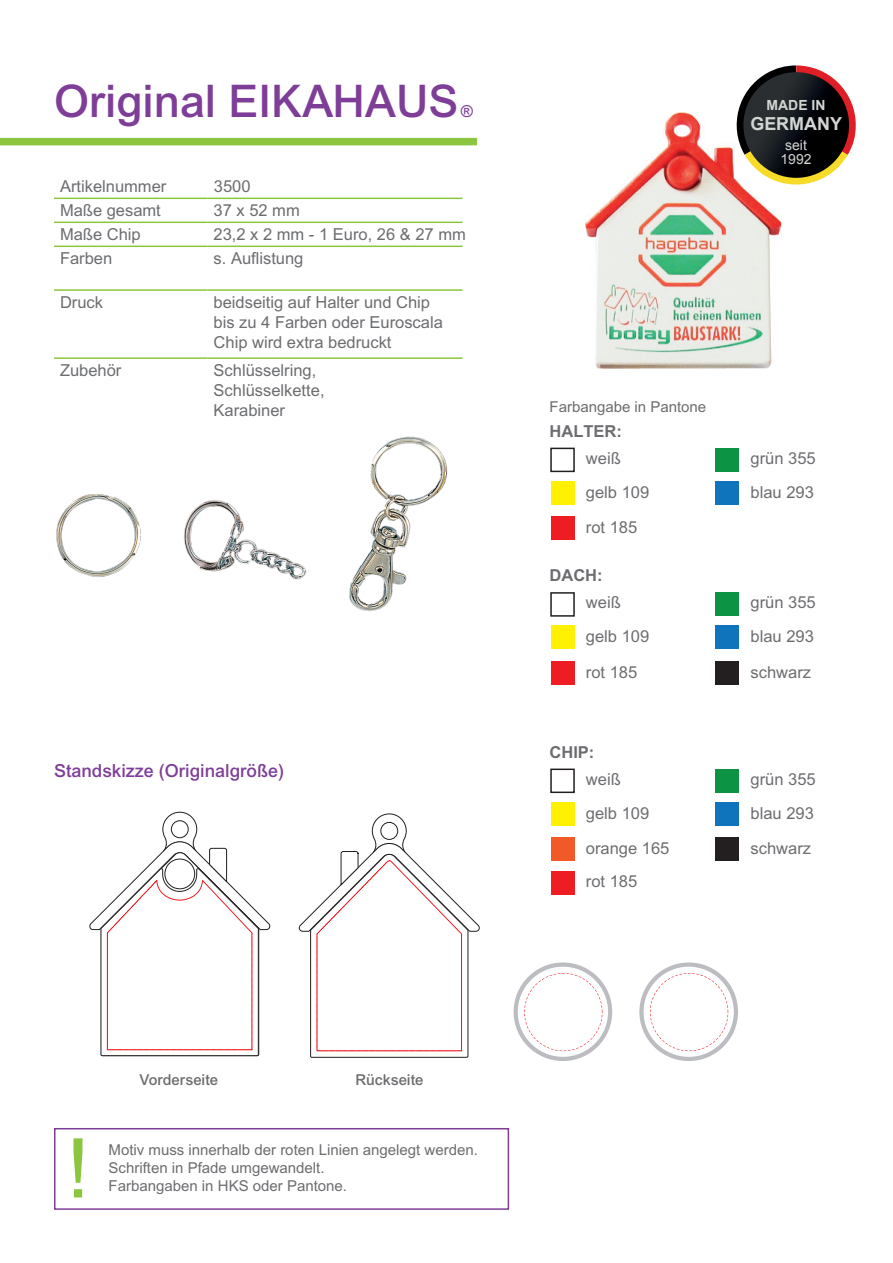
<style>
.page{position:relative;width:893px;height:1263px;background:#fff}
.page>*{position:absolute;margin:0;border:0;box-sizing:border-box;transform-origin:0 0}
.t1{font:82.5px "Arial MT Std";color:#8bc63e}
.t2{font:500 45px "Arial MT Std";color:#7e3e98}
.t3{font:500 18px "Arial MT Std";color:#7e3e98}
.t4{font:700 18px "Arial";color:#d3d5d3}
.t5{font:16.5px/19.8px "Arial MT Std";color:#6c6d70}
.t6{font:700 16.5px "Arial MT Std";color:#6c6d70}
.t7{font:500 16.5px "Arial MT Std";color:#7e3e98}
.t8{font:15px/18px "Arial MT Std";color:#6c6d70}
.t9{font:500 15px "Arial MT Std";color:#6c6d70}
.t10{font:13.95px/14px "Arial";color:#d3d5d3;text-align:center}
.t11{font:700 13.95px "Arial";color:#d3d5d3}
</style>
<div class="page">
<div style="left:0;top:138px;width:477px;height:7px;background:#8bc63e"></div>
<hr style="left:54px;top:198px;width:154px;height:1px;background:#8bc63e">
<hr style="left:208px;top:198px;width:254px;height:1px;background:#8bc63e">
<hr style="left:54px;top:222px;width:154px;height:1px;background:#8bc63e">
<hr style="left:208px;top:222px;width:254px;height:1px;background:#8bc63e">
<hr style="left:54px;top:246px;width:154px;height:1px;background:#8bc63e">
<hr style="left:208px;top:246px;width:254px;height:1px;background:#8bc63e">
<hr style="left:54px;top:289px;width:154px;height:2px;background:#8bc63e">
<hr style="left:208px;top:289px;width:254px;height:2px;background:#8bc63e">
<hr style="left:54px;top:357px;width:154px;height:2px;background:#8bc63e">
<hr style="left:208px;top:357px;width:254px;height:2px;background:#8bc63e">
<div style="left:54px;top:1128px;width:455px;height:82px;border:2px solid #7e3e98"></div>
<div style="left:550px;top:448px;width:25px;height:24px;border:2px solid #231f20"></div>
<div style="left:551px;top:481px;width:23px;height:23px;background:#fff101"></div>
<div style="left:551px;top:517px;width:23px;height:23px;background:#ee1d23"></div>
<div style="left:716px;top:448px;width:23px;height:23px;background:#0d9344"></div>
<div style="left:716px;top:481px;width:23px;height:23px;background:#1074bc"></div>
<img style="left:349px;top:436px;width:99px;height:175px">
<img style="left:184px;top:500px;width:123px;height:80px">
<img style="left:56px;top:494px;width:85px;height:83px">
<div style="left:550px;top:592px;width:25px;height:25px;border:2px solid #231f20"></div>
<div style="left:551px;top:626px;width:23px;height:23px;background:#fff101"></div>
<div style="left:551px;top:661px;width:23px;height:23px;background:#ee1d23"></div>
<div style="left:716px;top:593px;width:23px;height:23px;background:#0d9344"></div>
<div style="left:716px;top:626px;width:23px;height:23px;background:#1074bc"></div>
<div style="left:716px;top:661px;width:23px;height:23px;background:#231f20"></div>
<div style="left:550px;top:768px;width:25px;height:25px;border:2px solid #231f20"></div>
<div style="left:551px;top:802px;width:23px;height:23px;background:#fff101"></div>
<div style="left:551px;top:838px;width:23px;height:23px;background:#f15929"></div>
<div style="left:551px;top:871px;width:23px;height:23px;background:#ee1d23"></div>
<div style="left:716px;top:769px;width:23px;height:23px;background:#0d9344"></div>
<div style="left:716px;top:802px;width:23px;height:23px;background:#1074bc"></div>
<div style="left:716px;top:838px;width:23px;height:23px;background:#231f20"></div>
<svg style="left:298px;top:813px;width:182px;height:245px"></svg>
<svg style="left:89px;top:811px;width:182px;height:245px"></svg>
<img style="left:586px;top:112px;width:195px;height:256px">
<svg style="left:514px;top:962px;width:98px;height:99px"></svg>
<svg style="left:639px;top:962px;width:99px;height:99px"></svg>
<svg style="left:728px;top:65px;width:128px;height:128px"></svg>
<svg style="left:743px;top:72px;width:106px;height:106px;background:#121517"></svg>
<h2 class="t2" style="left:54px;top:74px;width:406px">Original EIKAHAUS</h2>
<p class="t7" style="left:461px;top:101px;width:14px">®</p>
<p class="t5" style="left:60px;top:177px;width:108px">Artikelnummer</p>
<p class="t5" style="left:214px;top:177px;width:38px">3500</p>
<p class="t5" style="left:60px;top:201px;width:102px">Maße gesamt</p>
<p class="t5" style="left:214px;top:201px;width:88px">37 x 52 mm</p>
<p class="t5" style="left:60px;top:225px;width:82px">Maße Chip</p>
<p class="t5" style="left:214px;top:225px;width:254px">23,2 x 2 mm - 1 Euro, 26 &amp; 27 mm</p>
<p class="t5" style="left:60px;top:248px;width:54px">Farben</p>
<p class="t5" style="left:214px;top:248px;width:91px">s. Auflistung</p>
<p class="t5" style="left:60px;top:292px;width:45px">Druck</p>
<p class="t5" style="left:214px;top:292px;width:231px">beidseitig auf Halter und Chip bis zu 4 Farben oder Euroscala<br>Chip wird extra bedruckt</p>
<p class="t5" style="left:60px;top:360px;width:63px">Zubehör</p>
<p class="t5" style="left:214px;top:360px;width:112px">Schlüsselring,<br>Schlüsselkette,<br>Karabiner</p>
<p class="t3" style="left:54px;top:760px;width:232px">Standskizze (Originalgröße)</p>
<p class="t11" style="left:767px;top:96px;width:60px">MADE IN</p>
<p class="t4" style="left:750px;top:112px;width:93px">GERMANY</p>
<p class="t10" style="left:780px;top:138px;width:33px">seit<br>1992</p>
<p class="t8" style="left:549px;top:398px;width:158px">Farbangabe in Pantone</p>
<p class="t6" style="left:549px;top:421px;width:74px">HALTER:</p>
<p class="t5" style="left:586px;top:448px;width:36px">weiß</p>
<p class="t5" style="left:586px;top:474px;width:65px;line-height:35.4px">gelb 109 rot 185</p>
<p class="t6" style="left:549px;top:566px;width:55px">DACH:</p>
<p class="t5" style="left:586px;top:592px;width:36px">weiß</p>
<p class="t5" style="left:586px;top:619px;width:65px;line-height:35.4px">gelb 109 rot 185</p>
<p class="t6" style="left:549px;top:742px;width:46px">CHIP:</p>
<p class="t5" style="left:586px;top:769px;width:36px">weiß</p>
<p class="t5" style="left:586px;top:795px;width:85px;line-height:35.4px">gelb 109 orange 165</p>
<p class="t5" style="left:586px;top:871px;width:53px">rot 185</p>
<p class="t5" style="left:751px;top:441px;width:67px;line-height:33.9px">grün 355 blau 293</p>
<p class="t5" style="left:751px;top:585px;width:67px;line-height:33.9px">grün 355 blau 293</p>
<p class="t5" style="left:751px;top:662px;width:62px">schwarz</p>
<p class="t5" style="left:751px;top:762px;width:67px;line-height:33.9px">grün 355 blau 293</p>
<p class="t5" style="left:751px;top:838px;width:62px">schwarz</p>
<h1 class="t1" style="left:67px;top:1121px;width:24px">!</h1>
<p class="t9" style="left:139px;top:1070px;width:80px">Vorderseite</p>
<p class="t9" style="left:355px;top:1070px;width:70px">Rückseite</p>
<p class="t8" style="left:109px;top:1141px;width:371px">Motiv muss innerhalb der roten Linien angelegt werden.<br>Schriften in Pfade umgewandelt.</p>
<p class="t8" style="left:109px;top:1177px;width:240px">Farbangaben in HKS oder Pantone.</p>
</div>
